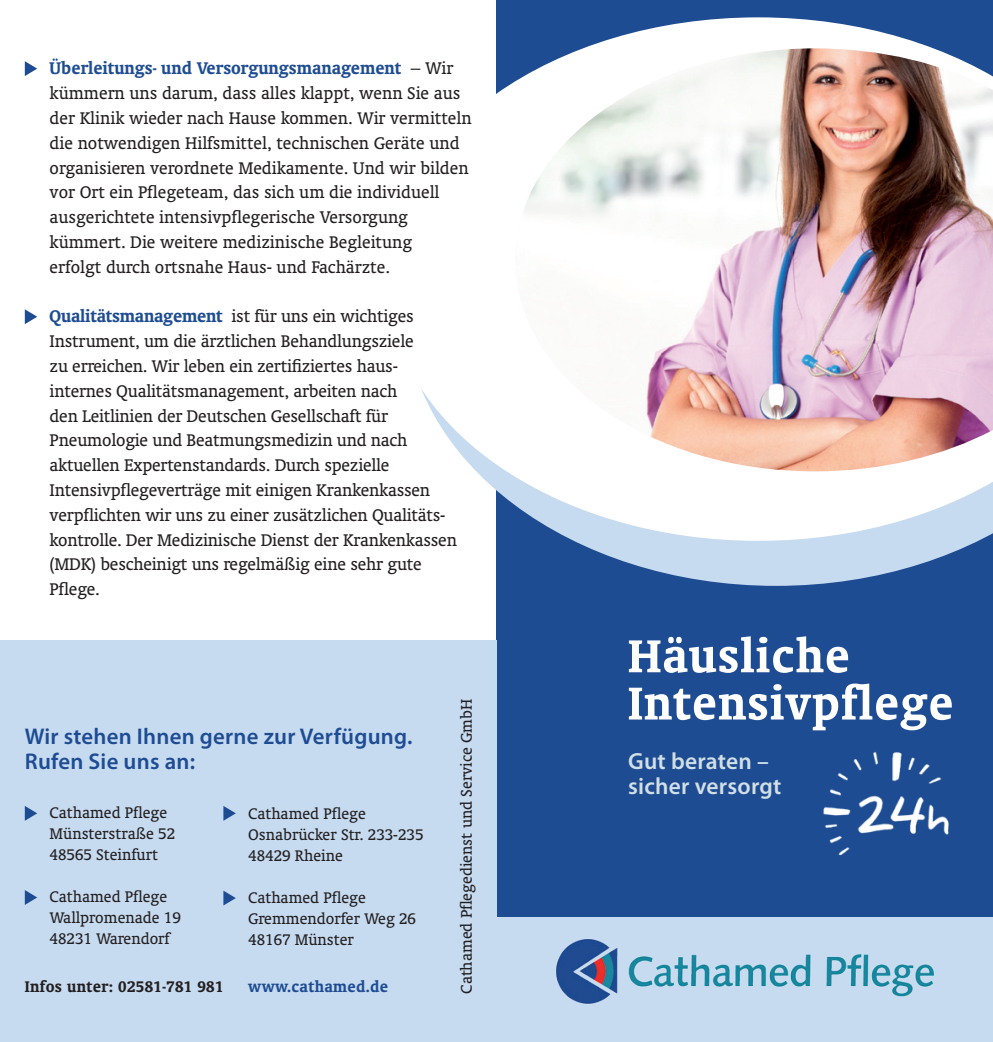
<style>
.page{position:relative;width:993px;height:1042px;background:#fff}
.page>*{position:absolute;margin:0;border:0;box-sizing:border-box;transform-origin:0 0}
.t1{font:700 52.5px/47.2px "Oranda BT";letter-spacing:.02em;color:#fff}
.t2{font:600 23.45px/24.8px "Myriad Pro";letter-spacing:.01em;color:#d1dfe6}
.t3{font:600 22.75px/24.8px "Myriad Pro";letter-spacing:.01em;color:#1e4c93}
.t4{font:19.25px/24.8px "Oranda BT";letter-spacing:-.01em;color:#231f20}
.t5{font:17.5px/21px "Oranda BT";color:#231f20}
.t6{font:700 17.5px "Oranda BT";letter-spacing:.02em;color:#231f20}
.t7{font:700 17.5px "Oranda BT";letter-spacing:.02em;color:#1e4c93}
.s1{font-weight:700;color:#1e4c93}
</style>
<div class="page">
<div style="left:496px;top:0;width:496px;height:1042px;background:#1e4c93"></div>
<svg style="left:574px;top:541px;width:404px;height:45px;fill:#c6daf0"></svg>
<svg style="left:421px;top:17px;width:571px;height:524px;fill:#fff"></svg>
<img style="left:515px;top:48px;width:477px;height:423px">
<div style="left:0;top:640px;width:496px;height:402px;background:#c6daf0"></div>
<svg style="left:223px;top:806px;width:13px;height:15px"></svg>
<svg style="left:223px;top:890px;width:13px;height:15px"></svg>
<svg style="left:25px;top:806px;width:12px;height:15px"></svg>
<svg style="left:25px;top:890px;width:12px;height:15px"></svg>
<svg style="left:25px;top:61px;width:12px;height:15px"></svg>
<svg style="left:25px;top:309px;width:12px;height:15px"></svg>
<img style="left:823px;top:752px;width:126px;height:104px">
<div style="left:496px;top:918px;width:496px;height:124px;background:#c6daf0"></div>
<img style="left:555px;top:939px;width:379px;height:66px">
<p class="t4" style="left:50px;top:56px;width:423px"><span class="s1">Überleitungs- und Versorgungsmanagement</span> – Wir kümmern uns darum, dass alles klappt, wenn Sie aus der Klinik wieder nach Hause kommen. Wir vermitteln die notwendigen Hilfsmittel, technischen Geräte und organisieren verordnete Medikamente. Und wir bilden vor Ort ein Pflegeteam, das sich um die individuell ausgerichtete intensivpflegerische Versorgung kümmert. Die weitere medizinische Begleitung<br>erfolgt durch ortsnahe Haus- und Fachärzte.</p>
<p class="t4" style="left:50px;top:304px;width:408px"><span class="s1">Qualitätsmanagement</span> ist für uns ein wichtiges Instrument, um die ärztlichen Behandlungsziele<br>zu erreichen. Wir leben ein zertifiziertes haus&shy;internes Qualitätsmanagement, arbeiten nach<br>den Leitlinien der Deutschen Gesellschaft für Pneumologie und Beatmungsmedizin und nach aktuellen Expertenstandards. Durch spezielle Intensivpflegeverträge mit einigen Krankenkassen verpflichten wir uns zu einer zusätzlichen Qualitäts&shy;kontrolle. Der Medizinische Dienst der Krankenkassen (MDK) bescheinigt uns regelmäßig eine sehr gute Pflege.</p>
<p class="t3" style="left:25px;top:723px;width:389px">Wir stehen Ihnen gerne zur Verfügung.<br>Rufen Sie uns an:</p>
<p class="t5" style="left:50px;top:802px;width:127px">Cathamed Pflege<br>Münsterstraße 52<br>48565 Steinfurt</p>
<p class="t5" style="left:50px;top:886px;width:133px">Cathamed Pflege<br>Wallpromenade 19<br>48231 Warendorf</p>
<p class="t6" style="left:25px;top:976px;width:200px">Infos unter: 02581-781 981</p>
<p class="t7" style="left:248px;top:976px;width:141px">www.cathamed.de</p>
<p class="t5" style="left:248px;top:802px;width:177px">Cathamed Pflege<br>Osnabrücker Str. 233-235<br>48429 Rheine</p>
<p class="t5" style="left:248px;top:887px;width:169px">Cathamed Pflege<br>Gremmendorfer Weg 26<br>48167 Münster</p>
<p class="t5" style="left:455px;top:993px;width:296px;rotate:-90deg">Cathamed Pflegedienst und Service GmbH</p>
<h1 class="t1" style="left:628px;top:631px;width:327px">Häusliche<br>Intensivpflege</h1>
<p class="t2" style="left:628px;top:748px;width:155px">Gut beraten – sicher versorgt</p>
</div>
